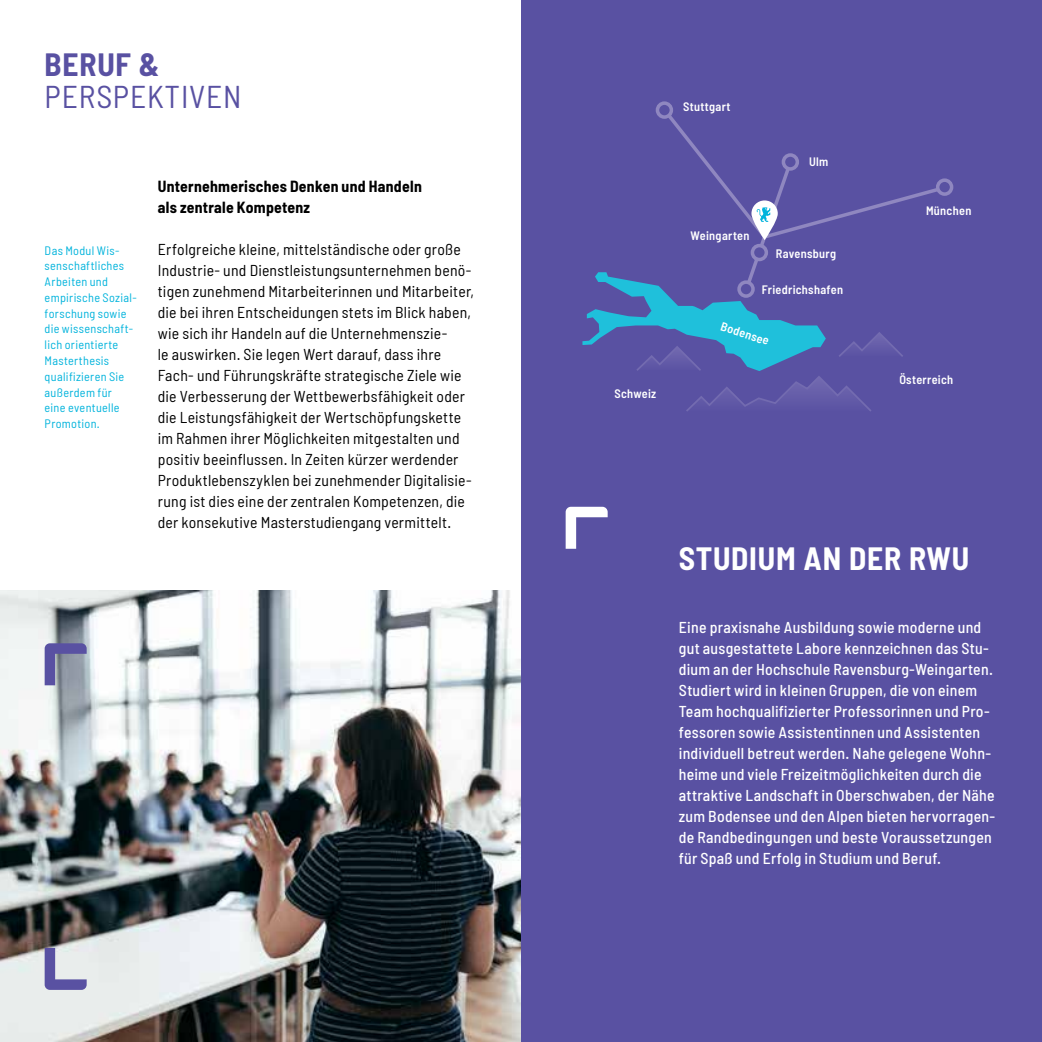
<style>
.page{position:relative;width:1042px;height:1042px;background:#fff}
.page>*{position:absolute;margin:0;border:0;box-sizing:border-box;transform-origin:0 0}
.t1{font:700 semi-condensed 31.5px "Barlow";letter-spacing:.025em;color:#fff}
.t2{font:semi-condensed 31.5px "Barlow";letter-spacing:.025em;color:#5951a2}
.t3{font:700 semi-condensed 31.5px "Barlow";letter-spacing:.025em;color:#5951a2}
.t4{font:semi-condensed 15.75px/21px "Barlow";letter-spacing:.015em;color:#000}
.t5{font:500 semi-condensed 15.75px/21px "Barlow";letter-spacing:.015em;color:#fff}
.t6{font:700 semi-condensed 15.75px/21px "Barlow";letter-spacing:.015em;color:#000}
.t7{font:semi-condensed 12.25px/15.8px "Barlow";letter-spacing:.025em;color:#00b3dc}
.t8{font:600 semi-condensed 12.25px "Barlow";letter-spacing:.025em;color:#fff}
</style>
<div class="page">
<div style="left:521px;top:0;width:521px;height:1042px;background:#5951a2"></div>
<div style="left:656px;top:101px;width:17px;height:18px;border:4px solid #8f87c0;border-radius:50%"></div>
<div style="left:936px;top:178px;width:17px;height:18px;border:4px solid #8f87c0;border-radius:50%"></div>
<svg style="left:566px;top:507px;width:42px;height:42px"></svg>
<svg style="left:582px;top:105px;width:367px;height:306px"></svg>
<div style="left:751px;top:200px;width:27px;height:39px;border:4px solid #fff;border-radius:11px"></div>
<img style="left:0;top:591px;width:521px;height:451px">
<svg style="left:45px;top:948px;width:42px;height:42px;background:#abaacc"></svg>
<svg style="left:45px;top:643px;width:42px;height:42px;background:#7a7ca4"></svg>
<h1 class="t3" style="left:45px;top:45px;width:116px">BERUF &amp;</h1>
<h1 class="t2" style="left:45px;top:77px;width:198px">PERSPEKTIVEN</h1>
<p class="t7" style="left:45px;top:242px;width:94px">Das Modul Wis&shy;senschaftliches<br>Arbeiten und empirische Sozial&shy;forschung sowie die wissenschaft&shy;lich orientierte<br>Masterthesis qualifizieren Sie außerdem für<br>eine eventuelle<br>Promotion.</p>
<p class="t6" style="left:158px;top:175px;width:265px">Unternehmerisches Denken und Handeln als zentrale Kompetenz</p>
<p class="t4" style="left:158px;top:238px;width:318px">Erfolgreiche kleine, mittelständische oder große Industrie- und Dienstleistungsunternehmen benö&shy;tigen zunehmend Mitarbeiterinnen und Mitarbeiter, die bei ihren Entscheidungen stets im Blick haben, wie sich ihr Handeln auf die Unternehmenszie-<br>le auswirken. Sie legen Wert darauf, dass ihre Fach- und Führungskräfte strategische Ziele wie die Verbesserung der Wettbewerbsfähigkeit oder die Leistungsfähigkeit der Wertschöpfungskette im Rahmen ihrer Möglichkeiten mitgestalten und positiv beeinflussen. In Zeiten kürzer werdender Produktlebenszyklen bei zunehmender Digitalisie&shy;rung ist dies eine der zentralen Kompetenzen, die der konsekutive Masterstudiengang vermittelt.</p>
<p class="t8" style="left:614px;top:386px;width:43px">Schweiz</p>
<p class="t8" style="left:683px;top:99px;width:49px">Stuttgart</p>
<p class="t8" style="left:809px;top:154px;width:21px">Ulm</p>
<p class="t8" style="left:690px;top:228px;width:60px">Weingarten</p>
<p class="t8" style="left:776px;top:246px;width:62px">Ravensburg</p>
<p class="t8" style="left:762px;top:281px;width:83px">Friedrichshafen</p>
<p class="t8" style="left:723px;top:318px;width:52px;rotate:18deg">Bodensee</p>
<p class="t8" style="left:926px;top:203px;width:47px">München</p>
<p class="t8" style="left:899px;top:372px;width:55px">Österreich</p>
<h1 class="t1" style="left:679px;top:539px;width:292px">STUDIUM AN DER RWU</h1>
<p class="t5" style="left:679px;top:616px;width:318px">Eine praxisnahe Ausbildung sowie moderne und gut ausgestattete Labore kennzeichnen das Stu&shy;dium an der Hochschule Ravensburg-Weingarten.<br>Studiert wird in kleinen Gruppen, die von einem Team hochqualifizierter Professorinnen und Pro&shy;fessoren sowie Assistentinnen und Assistenten individuell betreut werden. Nahe gelegene Wohn&shy;heime und viele Freizeitmöglichkeiten durch die attraktive Landschaft in Oberschwaben, der Nähe zum Bodensee und den Alpen bieten hervorragen&shy;de Randbedingungen und beste Voraussetzungen für Spaß und Erfolg in Studium und Beruf.</p>
</div>
